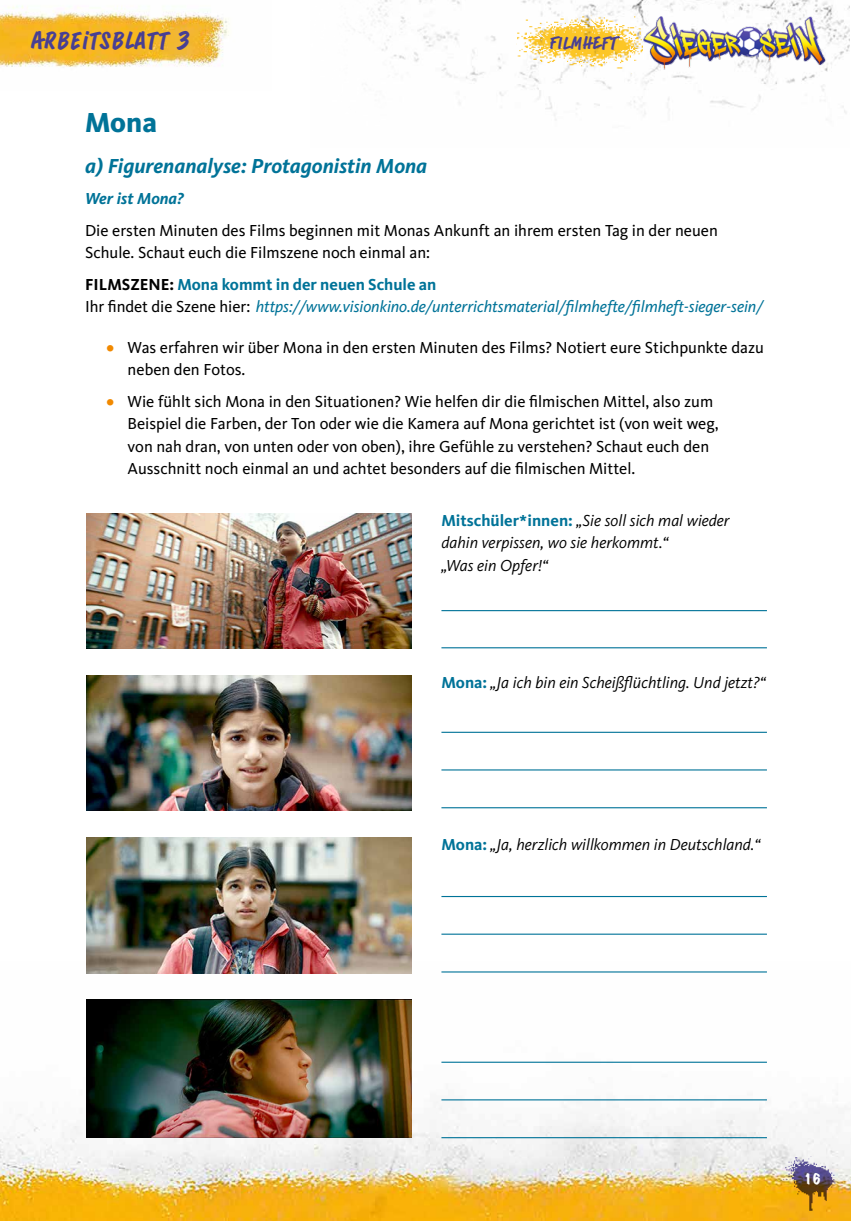
<style>
.page{position:relative;width:851px;height:1221px;background:#fff}
.page>*{position:absolute;margin:0;border:0;box-sizing:border-box;transform-origin:0 0}
.t1{font:800 28.5px "Kievit OT";color:#007398}
.Aufgaben_Einzug_5{font:italic 700 21px "Kievit OT";color:#007398}
.t2{font:700 19.8px "Sandwich Marker Pro";letter-spacing:.05em;color:#483f93}
.Aufgaben_Stichpunkte_Einzug_10{font:16.5px/22.5px "Kievit OT";color:#000}
.Fließtext{font:italic 16.5px/22.5px "Kievit OT";color:#000}
.Fließtext-2{font:16.5px/22.5px "Kievit OT";color:#000}
.Fließtext-3{font:italic 16.5px "Kievit OT";letter-spacing:-.005em;color:#007398}
.Fließtext-4{font:700 16.5px "Kievit OT";color:#007398}
.Fließtext-5{font:italic 700 16.5px "Kievit OT";color:#007398}
.t3{font:700 14.25px "Sandwich Marker Pro";letter-spacing:.075em;color:#483f93}
.t4{font:expanded 13.05px "Marker Felt";color:#fff}
.s1{font-size:21.45px}
.s2{color:#000}
.s3{font-style:normal;color:#000}
.s4{font-weight:800;color:#f18900}
.s5{font-weight:700;font-style:normal;color:#007398}
</style>
<div class="page">
<img style="left:354px;top:0;width:495px;height:120px">
<img style="left:0;top:5px;width:230px;height:63px">
<img style="left:517px;top:14px;width:120px;height:59px">
<img style="left:637px;top:7px;width:197px;height:71px">
<img style="left:0;top:961px;width:850px;height:259px">
<img style="left:783px;top:1156px;width:56px;height:55px">
<img style="left:86px;top:513px;width:325px;height:135px">
<img style="left:86px;top:675px;width:325px;height:135px">
<img style="left:86px;top:838px;width:325px;height:135px">
<img style="left:86px;top:999px;width:325px;height:138px">
<hr style="left:441px;top:1099px;width:325px;height:1px;background:#007398">
<hr style="left:441px;top:1136px;width:325px;height:2px;background:#007398">
<hr style="left:441px;top:1061px;width:325px;height:1px;background:#007398">
<hr style="left:441px;top:769px;width:325px;height:1px;background:#007398">
<hr style="left:441px;top:807px;width:325px;height:1px;background:#007398">
<hr style="left:441px;top:731px;width:325px;height:1px;background:#007398">
<hr style="left:441px;top:933px;width:325px;height:1px;background:#007398">
<hr style="left:441px;top:971px;width:325px;height:1px;background:#007398">
<hr style="left:441px;top:895px;width:325px;height:2px;background:#007398">
<hr style="left:441px;top:610px;width:325px;height:1px;background:#007398">
<hr style="left:441px;top:647px;width:325px;height:1px;background:#007398">
<h2 class="t2" style="left:31px;top:31px;width:160px">ARBEITSBLATT <span class="s1">3</span></h2>
<p class="t3" style="left:549px;top:36px;width:69px">FILMHEFT</p>
<h2 class="t1" style="left:85px;top:106px;width:73px">Mona</h2>
<p class="Aufgaben_Einzug_5" style="left:85px;top:153px;width:343px">a) Figurenanalyse: Protagonistin Mona</p>
<p class="Fließtext-5" style="left:85px;top:189px;width:100px">Wer ist Mona?</p>
<p class="Fließtext-2" style="left:85px;top:219px;width:634px">Die ersten Minuten des Films beginnen mit Monas Ankunft an ihrem ersten Tag in der neuen<br>Schule. Schaut euch die Filmszene noch einmal an:</p>
<p class="Fließtext-4" style="left:85px;top:275px;width:353px"><span class="s2">FILMSZENE:</span> Mona kommt in der neuen Schule an</p>
<p class="Fließtext-3" style="left:85px;top:297px;width:679px"><span class="s3">Ihr findet die Szene hier:</span> https://www.visionkino.de/unterrichtsmaterial/filmhefte/filmheft-sieger-sein/</p>
<p class="Aufgaben_Stichpunkte_Einzug_10" style="left:128px;top:336px;width:637px;text-indent:-21px"><span class="s4">•</span> Was erfahren wir über Mona in den ersten Minuten des Films? Notiert eure Stichpunkte dazu neben den Fotos.</p>
<p class="Aufgaben_Stichpunkte_Einzug_10" style="left:128px;top:390px;width:592px;text-indent:-21px"><span class="s4">•</span> Wie fühlt sich Mona in den Situationen? Wie helfen dir die filmischen Mittel, also zum Beispiel die Farben, der Ton oder wie die Kamera auf Mona gerichtet ist (von weit weg, von nah dran, von unten oder von oben), ihre Gefühle zu verstehen? Schaut euch den Ausschnitt noch einmal an und achtet besonders auf die filmischen Mittel.</p>
<p class="Fließtext" style="left:441px;top:509px;width:290px"><span class="s5">Mitschüler*innen:</span> „Sie soll sich mal wieder dahin verpissen, wo sie herkommt.“<br>„Was ein Opfer!“</p>
<p class="Fließtext" style="left:441px;top:671px;width:325px"><span class="s5">Mona:</span> „Ja ich bin ein Scheißflüchtling. Und jetzt?“</p>
<p class="Fließtext" style="left:441px;top:833px;width:320px"><span class="s5">Mona:</span> „Ja, herzlich willkommen in Deutschland.“</p>
<p class="t4" style="left:803px;top:1168px;width:19px">16</p>
</div>
